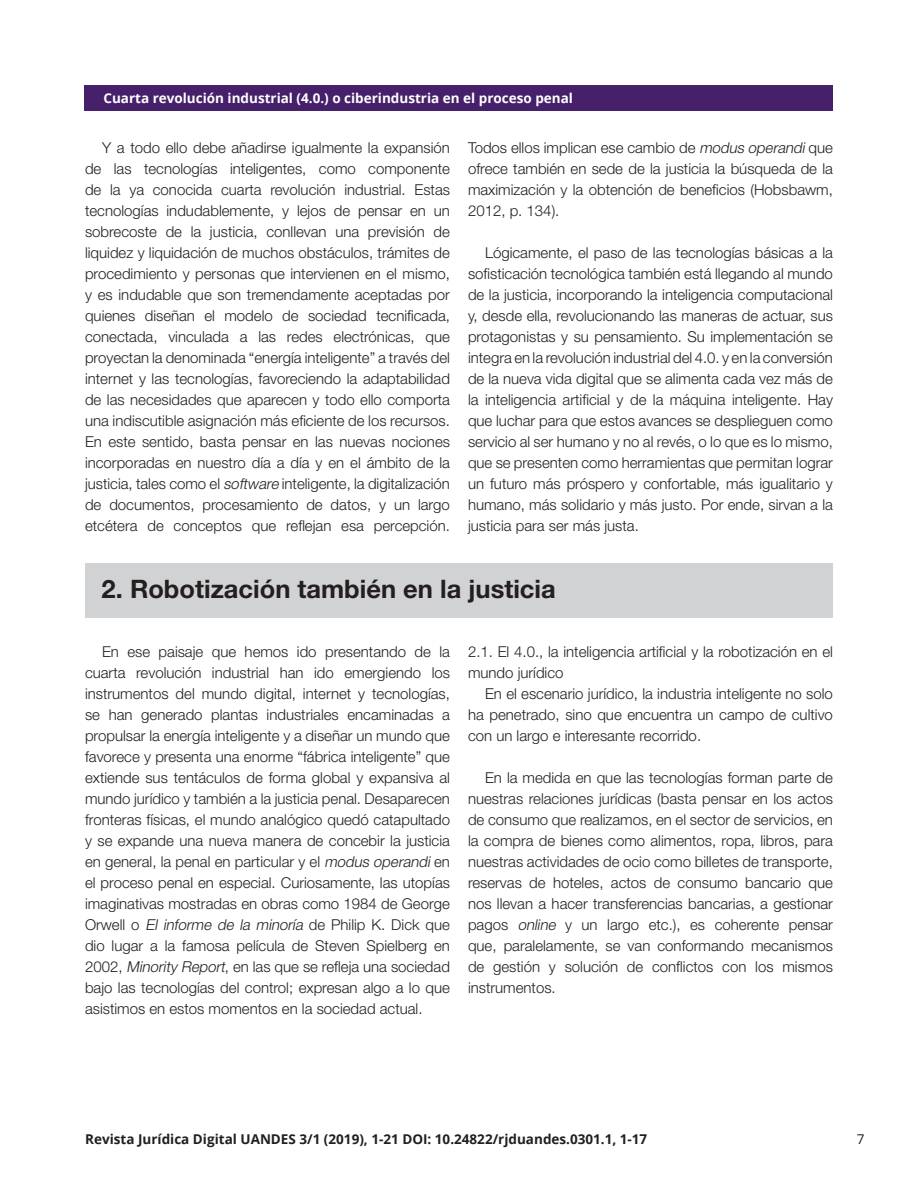
<style>
.page{position:relative;width:918px;height:1188px;background:#fff}
.page>*{position:absolute;margin:0;border:0;box-sizing:border-box;transform-origin:0 0}
.t1{font:700 25.5px "Helvetica Neue LT Std";color:#231f20}
.t2{font:300 15px/21px "Helvetica Neue LT Std";color:#231f20;text-align:justify}
.t3{font:700 13.5px "Open Sans";color:#231f20}
.t4{font:700 13.5px "Open Sans";color:#fff}
.t5{font:13.5px "Open Sans";color:#231f20}
.s1{font-style:italic}
</style>
<div class="page">
<div style="left:84px;top:85px;width:749px;height:26px;background:#47206b"></div>
<div style="left:85px;top:563px;width:748px;height:55px;background:#d1d2d4"></div>
<p class="t4" style="left:103px;top:89px;width:471px">Cuarta revolución industrial (4.0.) o ciberindustria en el proceso penal</p>
<p class="t2" style="left:85px;top:136px;width:366px;text-indent:17px">Y a todo ello debe añadirse igualmente la expansión de las tecnologías inteligentes, como componente de la ya conocida cuarta revolución industrial. Estas tecnologías indudablemente, y lejos de pensar en un sobrecoste de la justicia, conllevan una previsión de liquidez y liquidación de muchos obstáculos, trámites de procedimiento y personas que intervienen en el mismo, y es indudable que son tremendamente aceptadas por quienes diseñan el modelo de sociedad tecnificada, conectada, vinculada a las redes electrónicas, que proyectan la denominada “energía inteligente” a través del internet y las tecnologías, favoreciendo la adaptabilidad de las necesidades que aparecen y todo ello comporta una indiscutible asignación más eficiente de los recursos.<br>En este sentido, basta pensar en las nuevas nociones incorporadas en nuestro día a día y en el ámbito de la justicia, tales como el <span class="s1">software</span> inteligente, la digitalización de documentos, procesamiento de datos, y un largo etcétera de conceptos que reflejan esa percepción.</p>
<p class="t2" style="left:468px;top:136px;width:366px">Todos ellos implican ese cambio de <span class="s1">modus operandi</span>que ofrece también en sede de la justicia la búsqueda de la maximización y la obtención de beneficios (Hobsbawm, 2012, p. 134).</p>
<p class="t2" style="left:468px;top:241px;width:367px;text-indent:17px">Lógicamente, el paso de las tecnologías básicas a la sofisticación tecnológica también está llegando al mundo de la justicia, incorporando la inteligencia computacional y, desde ella, revolucionando las maneras de actuar, sus protagonistas y su pensamiento. Su implementación se integra en la revolución industrial del 4.0. y en la conversión de la nueva vida digital que se alimenta cada vez más de la inteligencia artificial y de la máquina inteligente. Hay que luchar para que estos avances se desplieguen como servicio al ser humano y no al revés, o lo que es lo mismo, que se presenten como herramientas que permitan lograr un futuro más próspero y confortable, más igualitario y humano, más solidario y más justo. Por ende, sirvan a la justicia para ser más justa.</p>
<p class="t1" style="left:102px;top:573px;width:456px">2. Robotización también en la justicia</p>
<p class="t2" style="left:85px;top:641px;width:366px;text-indent:17px">En ese paisaje que hemos ido presentando de la cuarta revolución industrial han ido emergiendo los instrumentos del mundo digital, internet y tecnologías, se han generado plantas industriales encaminadas a propulsar la energía inteligente y a diseñar un mundo que favorece y presenta una enorme “fábrica inteligente” que extiende sus tentáculos de forma global y expansiva al mundo jurídico y también a la justicia penal. Desaparecen fronteras físicas, el mundo analógico quedó catapultado y se expande una nueva manera de concebir la justicia en general, la penal en particular y el <span class="s1">modus operandi</span> en el proceso penal en especial. Curiosamente, las utopías imaginativas mostradas en obras como 1984 de George Orwell o <span class="s1">El informe de la minoría</span> de Philip K. Dick que dio lugar a la famosa película de Steven Spielberg en 2002, <span class="s1">Minority Report</span>, en las que se refleja una sociedad bajo las tecnologías del control; expresan algo a lo que asistimos en estos momentos en la sociedad actual.</p>
<p class="t2" style="left:468px;top:641px;width:367px">2.1. El 4.0., la inteligencia artificial y la robotización en el mundo jurídico</p>
<p class="t2" style="left:468px;top:683px;width:366px;text-indent:17px">En el escenario jurídico, la industria inteligente no solo ha penetrado, sino que encuentra un campo de cultivo con un largo e interesante recorrido.</p>
<p class="t2" style="left:468px;top:767px;width:366px;text-indent:17px">En la medida en que las tecnologías forman parte de nuestras relaciones jurídicas (basta pensar en los actos de consumo que realizamos, en el sector de servicios, en la compra de bienes como alimentos, ropa, libros, para nuestras actividades de ocio como billetes de transporte, reservas de hoteles, actos de consumo bancario que nos llevan a hacer transferencias bancarias, a gestionar pagos <span class="s1">online</span> y un largo etc.), es coherente pensar que, paralelamente, se van conformando mecanismos de gestión y solución de conflictos con los mismos instrumentos.</p>
<p class="t3" style="left:85px;top:1130px;width:564px">Revista Jurídica Digital UANDES 3/1 (2019), 1-21 DOI: 10.24822/rjduandes.0301.1, 1-17</p>
<p class="t5" style="left:857px;top:1130px;width:9px">7</p>
</div>
